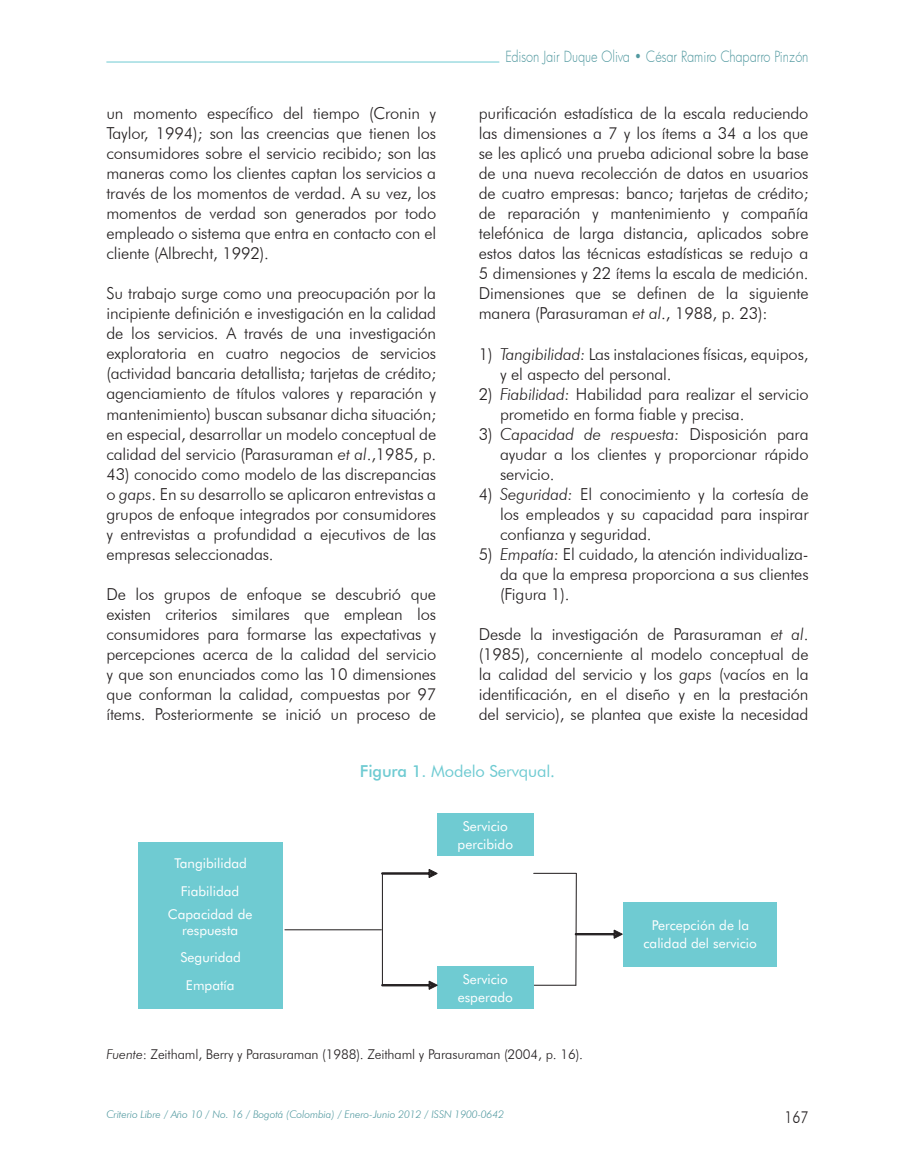
<style>
.page{position:relative;width:915px;height:1170px;background:#fff}
.page>*{position:absolute;margin:0;border:0;box-sizing:border-box;transform-origin:0 0}
.t1{font:300 16.5px/20.1px "Futura BT";letter-spacing:-.01em;color:#231f20;text-align:justify}
.t2{font:16.5px "Futura BT";letter-spacing:-.01em;color:#6fcbd2}
.t3{font:300 16.5px "Futura BT";letter-spacing:-.01em;color:#231f20;scale:.85 1}
.t4{font:300 15px "Futura";color:#5299a0;scale:.85 1}
.t5{font:13.5px/18px "Futura BT";color:#fff;text-align:center}
.t6{font:300 13.5px "Futura BT";letter-spacing:-.01em;color:#231f20}
.t7{font:italic 300 10.5px "Futura BT";letter-spacing:-.01em;color:#5299a0}
.s1{font-style:italic}
.s2{font-weight:500}
</style>
<div class="page">
<hr style="left:106px;top:62px;width:393px;height:1px;background:#6fcbd2">
<hr style="left:533px;top:984px;width:42px;height:1px;background:#231f20">
<hr style="left:533px;top:872px;width:43px;height:1px;background:#231f20">
<div style="left:436px;top:966px;width:97px;height:42px;background:#6fcbd2"></div>
<div style="left:436px;top:812px;width:97px;height:43px;background:#6fcbd2"></div>
<div style="left:623px;top:901px;width:153px;height:65px;background:#6fcbd2"></div>
<div style="left:138px;top:842px;width:144px;height:166px;background:#6fcbd2"></div>
<hr style="left:285px;top:929px;width:96px;height:1px;background:#231f20">
<hr style="left:382px;top:874px;width:1px;height:111px;background:#231f20">
<svg style="left:381px;top:869px;width:56px;height:8px"></svg>
<svg style="left:381px;top:980px;width:56px;height:9px"></svg>
<svg style="left:574px;top:872px;width:48px;height:114px"></svg>
<p class="t1" style="left:106px;top:103px;width:331px">un momento específico del tiempo (cronin y taylor, 1994); son las creencias que tienen los consumidores sobre el servicio recibido; son las maneras como los clientes captan los servicios a través de los momentos de verdad. a su vez, los momentos de verdad son generados por todo empleado o sistema que entra en contacto con el cliente (albrecht, 1992).</p>
<p class="t1" style="left:106px;top:283px;width:331px">su trabajo surge como una preocupación por la incipiente definición e investigación en la calidad de los servicios. a través de una investigación exploratoria en cuatro negocios de servicios (actividad bancaria detallista; tarjetas de crédito; agenciamiento de títulos valores y reparación y mantenimiento) buscan subsanar dicha situación; en especial, desarrollar un modelo conceptual de calidad del servicio (parasuraman <span class="s1">et al</span>.,1985, p.</p>
<p class="t1" style="left:106px;top:463px;width:331px">43) conocido como modelo de las discrepancias o <span class="s1">gaps</span>. en su desarrollo se aplicaron entrevistas a grupos de enfoque integrados por consumidores y entrevistas a profundidad a ejecutivos de las empresas seleccionadas.</p>
<p class="t1" style="left:106px;top:583px;width:331px">de los grupos de enfoque se descubrió que existen criterios similares que emplean los consumidores para formarse las expectativas y percepciones acerca de la calidad del servicio y que son enunciados como las 10 dimensiones que conforman la calidad, compuestas por 97 ítems. posteriormente se inició un proceso de</p>
<p class="t4" style="left:505px;top:46px;width:358px">Edison Jair Duque Oliva • César Ramiro Chaparro Pinzón</p>
<p class="t1" style="left:478px;top:103px;width:331px">purificación estadística de la escala reduciendo las dimensiones a 7 y los ítems a 34 a los que se les aplicó una prueba adicional sobre la base de una nueva recolección de datos en usuarios de cuatro empresas: banco; tarjetas de crédito; de reparación y mantenimiento y compañía telefónica de larga distancia, aplicados sobre estos datos las técnicas estadísticas se redujo a 5 dimensiones y 22 ítems la escala de medición. dimensiones que se definen de la siguiente manera (parasuraman <span class="s1">et al</span>., 1988, p. 23):</p>
<p class="t1" style="left:500px;top:343px;width:310px;text-indent:-21px">1) <span class="s1">Tangibilidad:</span> las instalaciones físicas, equipos, y el aspecto del personal.</p>
<p class="t1" style="left:500px;top:383px;width:310px;text-indent:-21px">2) <span class="s1">Fiabilidad:</span> habilidad para realizar el servicio prometido en forma fiable y precisa.</p>
<p class="t1" style="left:500px;top:423px;width:310px;text-indent:-21px">3) <span class="s1">Capacidad de respuesta:</span> disposición para ayudar a los clientes y proporcionar rápido servicio.</p>
<p class="t1" style="left:500px;top:484px;width:310px;text-indent:-21px">4) <span class="s1">Seguridad:</span> el conocimiento y la cortesía de los empleados y su capacidad para inspirar confianza y seguridad.</p>
<p class="t1" style="left:500px;top:544px;width:310px;text-indent:-21px">5) <span class="s1">Empatía:</span> el cuidado, la atención individualiza&shy;da que la empresa proporciona a sus clientes (figura 1).</p>
<p class="t1" style="left:478px;top:624px;width:331px">desde la investigación de parasuraman <span class="s1">et al</span>. (1985), concerniente al modelo conceptual de la calidad del servicio y los <span class="s1">gaps</span> (vacíos en la identificación, en el diseño y en la prestación del servicio), se plantea que existe la necesidad</p>
<p class="t2" style="left:360px;top:760px;width:196px"><span class="s2">Figura 1.</span> Modelo servqual.</p>
<p class="t5" style="left:174px;top:848px;width:74px;line-height:27.8px">Tangibilidad<br>Fiabilidad</p>
<p class="t5" style="left:168px;top:906px;width:86px;line-height:15.8px">Capacidad de respuesta</p>
<p class="t5" style="left:180px;top:942px;width:62px;line-height:28.3px">Seguridad<br>Empatía</p>
<p class="t5" style="left:457px;top:816px;width:57px">Servicio percibido</p>
<p class="t5" style="left:457px;top:970px;width:57px">Servicio esperado</p>
<p class="t6" style="left:106px;top:1045px;width:478px"><span class="s1">Fuente</span>: Zeithaml, berry y parasuraman (1988). Zeithaml y parasuraman (2004, p. 16).</p>
<p class="t7" style="left:106px;top:1108px;width:399px">Criterio Libre / Año 10 / No. 16 / Bogotá (Colombia) / Enero-Junio 2012 / ISSN 1900-0642</p>
<p class="t5" style="left:643px;top:915px;width:115px;line-height:18.6px">Percepción de la calidad del servicio</p>
<p class="t3" style="left:784px;top:1106px;width:30px">167</p>
</div>
